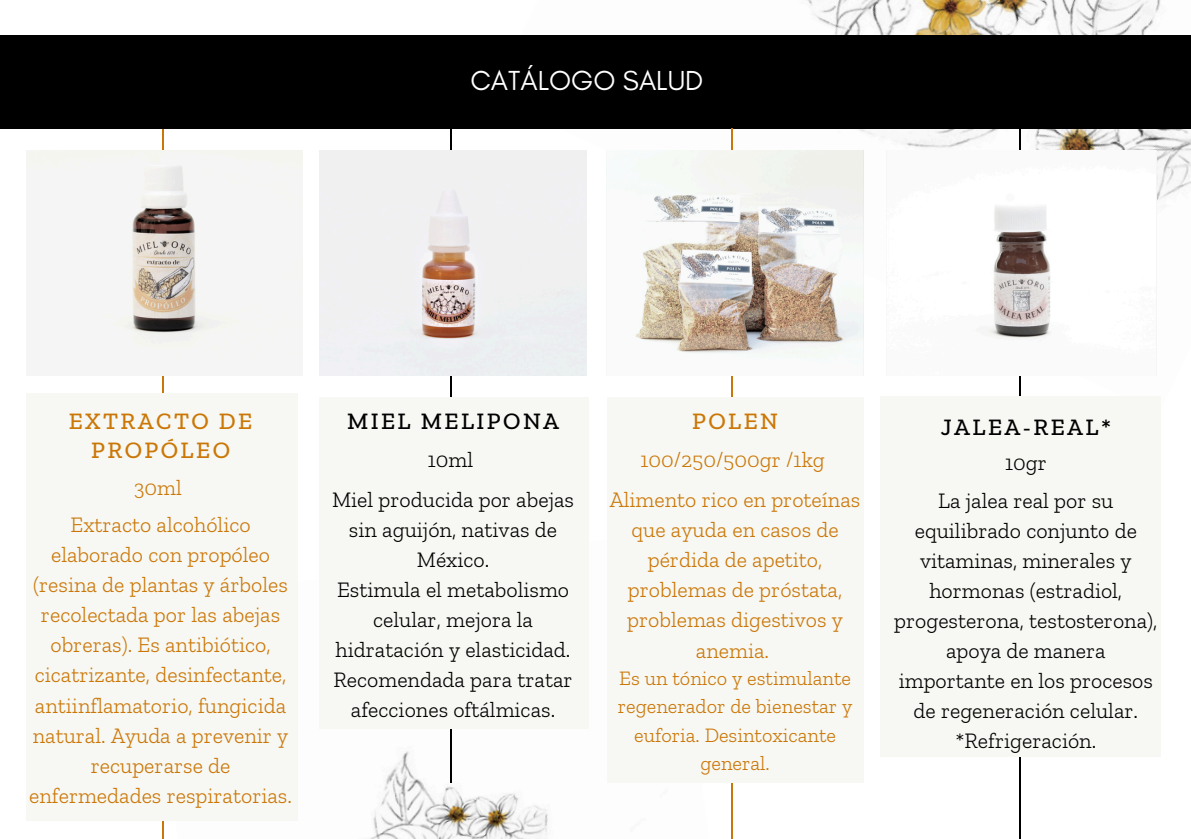
<style>
.page{position:relative;width:1191px;height:839px;background:#fff}
.page>*{position:absolute;margin:0;border:0;box-sizing:border-box;transform-origin:0 0}
.t1{font:28px "Glacial Indifference";color:#fff}
.t2{font:500 24px/28.4px "Zilla Slab";letter-spacing:.1em;color:#cb7708;text-align:center}
.t3{font:500 24px "Zilla Slab";letter-spacing:.1em;color:#000}
.t4{font:300 22px/30px "Zilla Slab";color:#cb7708;text-align:center}
.t5{font:300 22px/30px "Zilla Slab";color:#000;text-align:center}
.t6{font:300 20.4px/28.4px "Zilla Slab";color:#cb7708;text-align:center}
</style>
<div class="page">
<img style="left:492px;top:0;width:699px;height:413px">
<img style="left:145px;top:728px;width:616px;height:110px">
<hr style="left:162px;top:129px;width:2px;height:709px;background:#cb7708">
<div style="left:0;top:35px;width:1191px;height:93px;background:#000"></div>
<hr style="left:732px;top:129px;width:1px;height:709px;background:#cb7708">
<hr style="left:450px;top:129px;width:2px;height:654px;background:#000">
<div style="left:319px;top:396px;width:270px;height:332px;background:#f7f8f3"></div>
<div style="left:607px;top:396px;width:256px;height:386px;background:#f7f8f3"></div>
<div style="left:26px;top:393px;width:272px;height:427px;background:#f7f8f3"></div>
<img style="left:26px;top:150px;width:276px;height:225px">
<img style="left:607px;top:150px;width:256px;height:225px">
<hr style="left:1019px;top:129px;width:2px;height:709px;background:#000">
<div style="left:881px;top:396px;width:280px;height:360px;background:#f7f8f3"></div>
<img style="left:887px;top:150px;width:270px;height:225px">
<img style="left:319px;top:150px;width:267px;height:225px">
<p class="t1" style="left:470px;top:64px;width:234px">CATÁLOGO SALUD</p>
<h2 class="t2" style="left:69px;top:407px;width:185px">EXTRACTO DE<br>PROPÓLEO</h2>
<p class="t4" style="left:134px;top:472px;width:49px">30ml</p>
<p class="t4" style="left:29px;top:510px;width:264px">Extracto alcohólico elaborado con propóleo (resina de plantas y árboles recolectada por las abejas obreras). Es antibiótico, cicatrizante, desinfectante, antiinflamatorio, fungicida natural. Ayuda a prevenir y recuperarse de enfermedades respiratorias.</p>
<h2 class="t3" style="left:347px;top:406px;width:214px">MIEL MELIPONA</h2>
<p class="t5" style="left:428px;top:444px;width:47px">10ml</p>
<p class="t5" style="left:332px;top:484px;width:244px">Miel producida por abejas sin aguijón, nativas de<br>México.</p>
<p class="t5" style="left:333px;top:574px;width:241px">Estimula el metabolismo celular, mejora la hidratación y elasticidad.<br>Recomendada para tratar afecciones oftálmicas.</p>
<h2 class="t2" style="left:692px;top:407px;width:88px">POLEN</h2>
<p class="t4" style="left:640px;top:444px;width:186px">100/250/500gr /1kg</p>
<p class="t4" style="left:610px;top:485px;width:252px">Alimento rico en proteínas que ayuda en casos de pérdida de apetito, problemas de próstata, problemas digestivos y anemia.</p>
<p class="t6" style="left:618px;top:663px;width:236px">Es un tónico y estimulante regenerador de bienestar y euforia. Desintoxicante general.</p>
<h2 class="t3" style="left:941px;top:412px;width:172px">JALEA-REAL*</h2>
<p class="t5" style="left:1005px;top:447px;width:44px">10gr</p>
<p class="t5" style="left:894px;top:485px;width:265px">La jalea real por su equilibrado conjunto de vitaminas, minerales y hormonas (estradiol, progesterona, testosterona), apoya de manera importante en los procesos de regeneración celular.</p>
<p class="t5" style="left:955px;top:725px;width:143px">*Refrigeración.</p>
</div>
